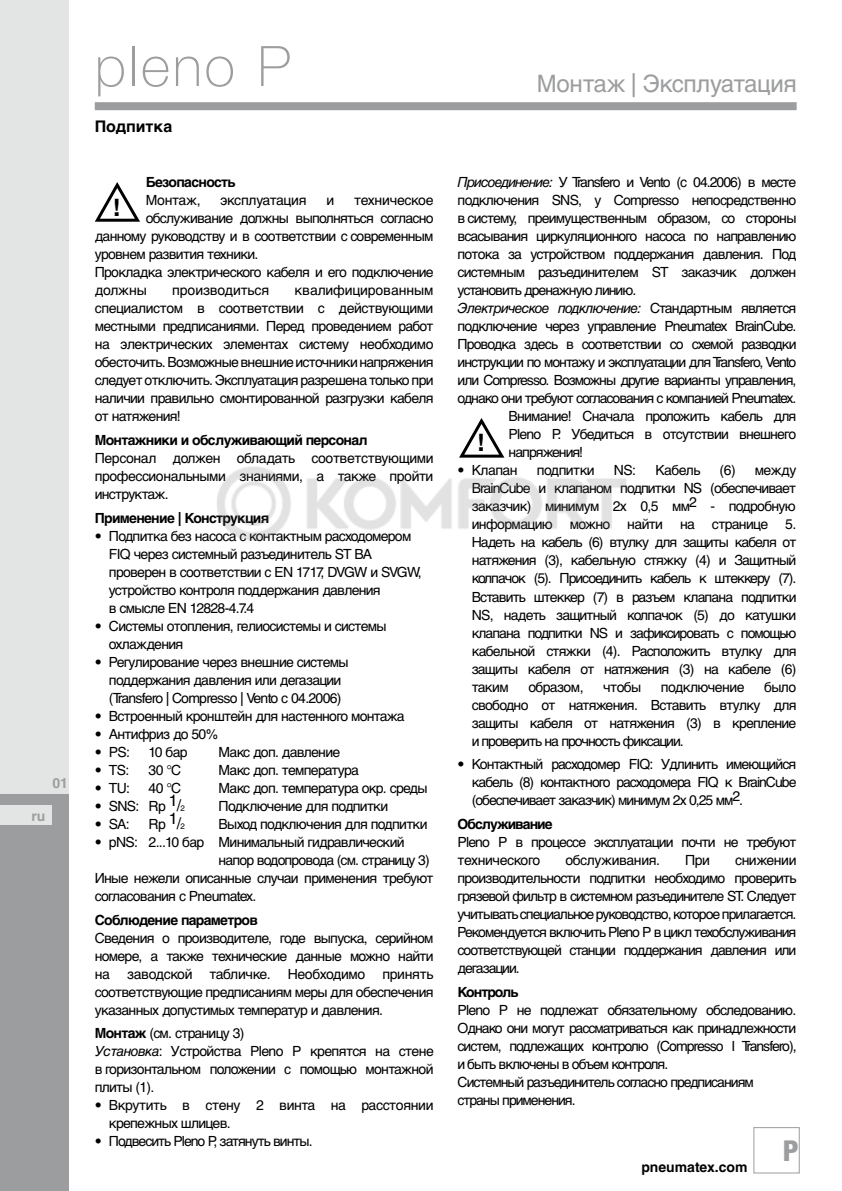
<style>
.page{position:relative;width:842px;height:1191px;background:#fff}
.page>*{position:absolute;margin:0;border:0;box-sizing:border-box;transform-origin:0 0}
.t1{font:100 56px "Helvetica Neue LTCYR";letter-spacing:.05em;color:#9c9d9f}
.t2{font:800 condensed 28.8px "Helvetica Neue LT";color:#9c9d9f}
.t3{font:24px "Helvetica Cyr Upright";letter-spacing:-.01em;color:#9c9d9f}
.t4{font:700 24px "Helvetica Neue LT";color:#000}
.t5{font:700 16px "Helvetica Cyr";color:#000}
.t6{font:14px/18px "Helvetica Cyr Upright";letter-spacing:-.05em;color:#000;text-align:justify}
.t7{font:14px/18px "Helvetica Cyr Upright";letter-spacing:-.07em;color:#000}
.t8{font:700 14px "Helvetica Cyr";letter-spacing:-.05em;color:#000}
.t9{font:14px/18px "Helvetica Cyr Upright";letter-spacing:-.025em;color:#000}
.t10{font:14px "Helvetica Cyr Inclined";letter-spacing:-.06em;color:#000}
.t11{font:14px "Helvetica Cyr Upright";letter-spacing:-.015em;color:#000}
.t12{font:700 14px "Helvetica Cyr";letter-spacing:-.07em;color:#000}
.t13{font:700 14px "Helvetica Cyr";color:#000}
.t14{font:14px "Helvetica Cyr Upright";letter-spacing:-.005em;color:#000}
.t15{font:700 14px "Helvetica";color:#9c9d9f}
.s1{font-size:16px}
.s2{font-size:8px}
.s3{font-family:"Helvetica Cyr";font-weight:700}
.s4{font-family:"Helvetica Cyr Inclined"}
.s5{font-family:"Helvetica Cyr Upright"}
</style>
<div class="page">
<div style="left:0;top:0;width:68px;height:794px;background:#e3e4e4"></div>
<div style="left:0;top:794px;width:68px;height:397px;background:#9c9d9f"></div>
<div style="left:0;top:805px;width:51px;height:20px;background:#e3e4e4"></div>
<div style="left:754px;top:1127px;width:45px;height:46px;border:1px solid #9c9d9f"></div>
<div style="left:95px;top:102px;width:702px;height:8px;background:#9c9d9f"></div>
<svg style="left:94px;top:182px;width:46px;height:40px"></svg>
<svg style="left:459px;top:418px;width:45px;height:39px"></svg>
<img style="left:217px;top:457px;width:410px;height:83px">
<p class="t15" style="left:52px;top:774px;width:17px">01</p>
<p class="t15" style="left:32px;top:807px;width:16px">ru</p>
<h1 class="t1" style="left:95px;top:35px;width:197px">pleno P</h1>
<p class="t5" style="left:95px;top:117px;width:79px">Подпитка</p>
<p class="t8" style="left:146px;top:174px;width:91px">Безопасность</p>
<p class="t6" style="left:146px;top:191px;width:56px">Монтаж,</p>
<p class="t11" style="left:221px;top:193px;width:87px">эксплуатация</p>
<p class="t6" style="left:326px;top:191px;width:9px">и</p>
<p class="t11" style="left:354px;top:193px;width:81px">техническое</p>
<p class="t6" style="left:146px;top:209px;width:289px">обслуживание должны выполняться согласно</p>
<p class="t6" style="left:95px;top:227px;width:340px">данному руководству и в соответствии с современным</p>
<p class="t6" style="left:95px;top:245px;width:165px">уровнем развития техники.</p>
<p class="t6" style="left:95px;top:263px;width:340px">Прокладка электрического кабеля и его подключение</p>
<p class="t6" style="left:95px;top:281px;width:54px">должны</p>
<p class="t14" style="left:172px;top:283px;width:98px">производиться</p>
<h3 class="t4" style="left:114px;top:192px;width:8px">!</h3>
<p class="t6" style="left:95px;top:281px;width:340px;text-indent:200px">квалифицированным специалистом в соответствии с действующими местными предписаниями. Перед проведением работ на электрических элементах систему необходимо обесточить. Возможные внешние источники напряжения следует отключить. Эксплуатация разрешена только при наличии правильно смонтированной разгрузки кабеля от натяжения!</p>
<p class="t8" style="left:95px;top:432px;width:275px">Монтажники и обслуживающий персонал</p>
<p class="t6" style="left:95px;top:449px;width:340px">Персонал должен обладать соответствующими профессиональными знаниями, а также пройти инструктаж.</p>
<p class="t8" style="left:95px;top:510px;width:176px">Применение | Конструкция</p>
<p class="t6" style="left:109px;top:527px;width:314px;text-align:left;text-indent:-14px">• Подпитка без насоса с контактным расходомером FIQ через системный разъединитель ST BA проверен в соответствии с EN 1717, DVGW и SVGW, устройство контроля поддержания давления<br>в смысле EN 12828-4.7.4</p>
<p class="t6" style="left:109px;top:617px;width:279px;text-indent:-14px">• Системы отопления, гелиосистемы и системы охлаждения</p>
<p class="t6" style="left:95px;top:653px;width:255px;text-align:center">• Регулирование через внешние системы поддержания давления или дегазации (Transfero | Compresso | Vento с 04.2006)</p>
<p class="t6" style="left:95px;top:707px;width:311px">• Встроенный кронштейн для настенного монтажа</p>
<p class="t6" style="left:95px;top:725px;width:125px">• Антифриз до 50%</p>
<p class="t6" style="left:95px;top:743px;width:37px">• PS:</p>
<p class="t6" style="left:149px;top:743px;width:40px">10 бар</p>
<p class="t6" style="left:219px;top:743px;width:123px">Макс доп. давление</p>
<p class="t6" style="left:95px;top:761px;width:36px">• TS:</p>
<p class="t6" style="left:149px;top:761px;width:34px">30 °C</p>
<p class="t6" style="left:219px;top:761px;width:142px">Макс доп. температура</p>
<p class="t6" style="left:95px;top:779px;width:37px">• TU:</p>
<p class="t6" style="left:149px;top:779px;width:34px">40 °C</p>
<p class="t6" style="left:219px;top:779px;width:210px">Макс доп. температура окр. среды</p>
<p class="t6" style="left:95px;top:797px;width:92px">• SNS: Rp <sup>1</sup><span class="s1">/</span><span class="s2">2</span></p>
<p class="t6" style="left:219px;top:797px;width:171px">Подключение для подпитки</p>
<p class="t6" style="left:95px;top:815px;width:36px">• SA:</p>
<p class="t6" style="left:149px;top:815px;width:38px">Rp <sup>1</sup><span class="s1">/</span><span class="s2">2</span></p>
<p class="t6" style="left:219px;top:815px;width:210px">Выход подключения для подпитки</p>
<p class="t6" style="left:95px;top:833px;width:311px">• pNS: 2...10 бар Минимальный гидравлический</p>
<p class="t6" style="left:219px;top:851px;width:213px">напор водопровода (см. страницу 3)</p>
<p class="t6" style="left:95px;top:869px;width:340px">Иные нежели описанные случаи применения требуют</p>
<p class="t6" style="left:95px;top:887px;width:163px">согласования с Pneumatex.</p>
<p class="t8" style="left:95px;top:911px;width:165px">Соблюдение параметров</p>
<p class="t6" style="left:95px;top:928px;width:340px">Сведения о производителе, годе выпуска, серийном номере, а также технические данные можно найти на заводской табличке. Необходимо принять со-ответствующие предписаниям меры для обеспечения указанных допустимых температур и давления.</p>
<p class="t6" style="left:95px;top:1024px;width:340px;text-align:left"><span class="s3">Монтаж</span> (см. страницу 3)<br><span class="s4">Установка</span>: Устройства Pleno P крепятся на стене в горизонтальном положении с помощью монтажной плиты (1).</p>
<p class="t9" style="left:109px;top:1096px;width:326px;text-indent:-14px">• Вкрутить в стену 2 винта на расстоянии крепежных шлицев.</p>
<p class="t7" style="left:95px;top:1132px;width:219px">• Подвесить Pleno P, затянуть винты.</p>
<h3 class="t3" style="left:537px;top:70px;width:262px">Монтаж | Эксплуатация</h3>
<p class="t6" style="left:458px;top:173px;width:340px"><span class="s4">Присоединение:</span> У Transfero и Vento (с 04.2006) в месте подключения SNS, у Compresso непосредственно в систему, преимущественным образом, со стороны всасывания циркуляционного насоса по направлению потока за устройством поддержания давления. Под системным разъединителем ST заказчик должен установить дренажную линию.</p>
<p class="t10" style="left:458px;top:301px;width:340px">Электрическое подключение: <span class="s5">Стандартным является</span></p>
<p class="t6" style="left:458px;top:317px;width:340px">подключение через управление Pneumatex BrainCube.</p>
<p class="t6" style="left:458px;top:335px;width:341px">Про- водка здесь в соответствии со схемой разводки</p>
<p class="t7" style="left:458px;top:353px;width:340px">инструкции по монтажу и эксплуатации для Transfero, Vento</p>
<p class="t7" style="left:458px;top:371px;width:340px">или Compresso. Возможны другие варианты управления,</p>
<p class="t7" style="left:458px;top:389px;width:340px">однако они требуют согласования с компанией Pneumatex.</p>
<p class="t6" style="left:509px;top:407px;width:289px">Внимание! Сначала проложить кабель для</p>
<p class="t6" style="left:509px;top:425px;width:289px">Pleno P. Убедиться в отсутствии внешнего</p>
<p class="t7" style="left:509px;top:443px;width:76px">напряжения!</p>
<p class="t6" style="left:458px;top:461px;width:62px">• Клапан</p>
<p class="t6" style="left:537px;top:461px;width:59px">подпитки</p>
<p class="t6" style="left:614px;top:461px;width:24px">NS:</p>
<p class="t6" style="left:655px;top:461px;width:47px">Кабель</p>
<h3 class="t4" style="left:478px;top:428px;width:8px">!</h3>
<p class="t6" style="left:472px;top:461px;width:326px;text-indent:248px">(6) между BrainCube и клапаном подпитки NS (обеспечивает заказчик) минимум 2x 0,5 мм2 - подробную информацию можно найти на странице 5.<br>Надеть на кабель (6) втулку для защиты кабеля от натяжения (3), кабельную стяжку (4) и Защитный колпачок (5). Присоединить кабель к штеккеру (7).<br>Вставить штеккер (7) в разъем клапана подпитки NS, надеть защитный колпачок (5) до катушки клапана подпитки NS и зафиксировать с помощью кабельной стяжки (4). Расположить втулку для защиты кабеля от натяжения (3) на кабеле (6) таким</p>
<p class="t6" style="left:472px;top:677px;width:326px;text-indent:292px">было свободно от натяжения. Вставить втулку для защиты кабеля от натяжения (3) в крепление и проверить на прочность фиксации.</p>
<p class="t6" style="left:472px;top:755px;width:326px;text-indent:-14px">• Контактный расходомер FIQ: Удлинить имеющийся кабель (8) контактного расходомера FIQ к BrainCube (обеспечивает заказчик) минимум 2x 0,25 мм2.</p>
<p class="t12" style="left:458px;top:816px;width:97px">Обслуживание</p>
<p class="t6" style="left:458px;top:833px;width:340px">Pleno P в процессе эксплуатации почти не требуют технического</p>
<p class="t6" style="left:528px;top:677px;width:57px">образом,</p>
<p class="t6" style="left:603px;top:677px;width:40px">чтобы</p>
<p class="t6" style="left:661px;top:677px;width:85px">подключение</p>
<p class="t9" style="left:565px;top:851px;width:96px">обслуживания.</p>
<p class="t6" style="left:685px;top:851px;width:26px">При</p>
<p class="t6" style="left:458px;top:851px;width:340px;text-indent:277px">сни-же-нии производительности подпитки необходимо проверить грязевой фильтр в системном разъединителе ST. Следует учитывать специальное руководство, которое прилагается.<br>Рекомендуется включить Pleno P в цикл тех-обслуживания соответствующей станции поддержания давления или де-газации.</p>
<p class="t12" style="left:458px;top:983px;width:63px">Контроль</p>
<p class="t7" style="left:458px;top:1000px;width:341px">Pleno P не подлежат обязательному обследованию.<br>Однако они могут рассматриваться как принадлежности систем, подлежащих контролю (Compresso I Transfero), и быть включены в объем контроля.<br>Системный разъединитель согласно предписа-ниям страны применения.</p>
<p class="t13" style="left:641px;top:1159px;width:108px">pneumatex.com</p>
<h2 class="t2" style="left:783px;top:1133px;width:18px">P</h2>
</div>
